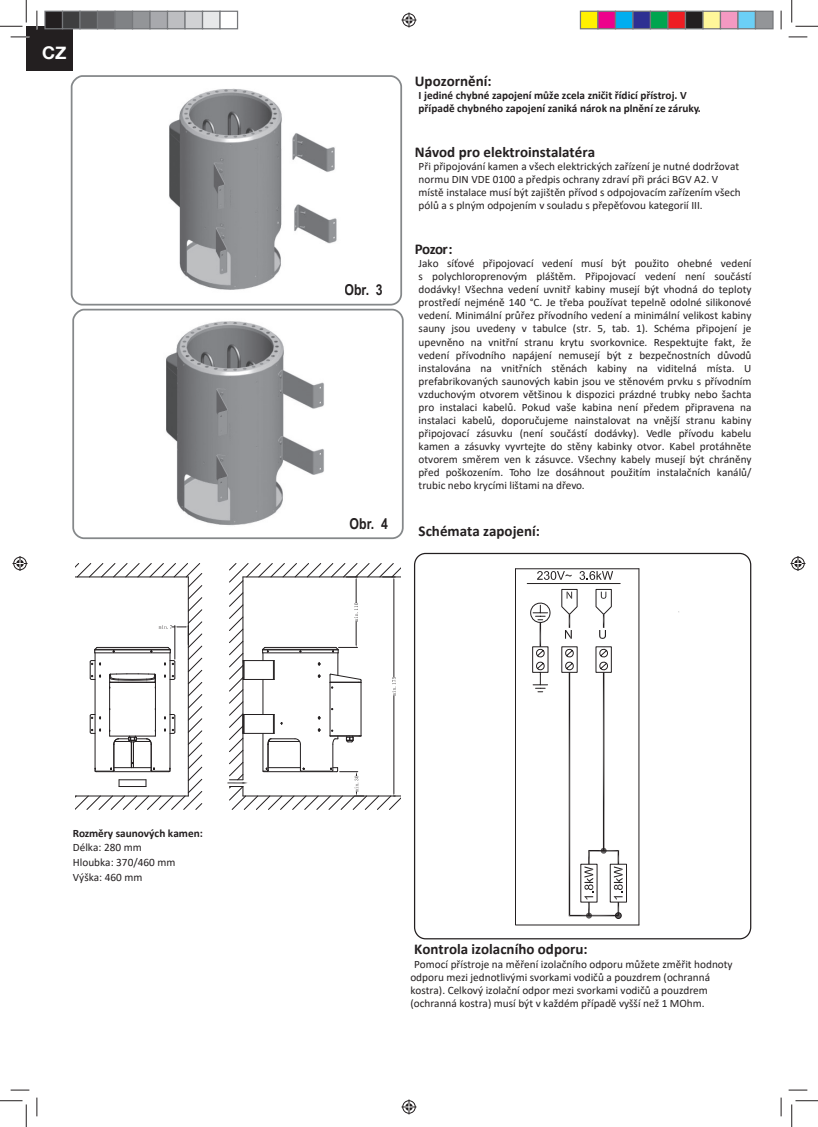
<style>
.page{position:relative;width:818px;height:1127px;background:#fff}
.page>*{position:absolute;margin:0;border:0;box-sizing:border-box;transform-origin:0 0}
.t1{font:700 17.5px "Helvetica Neue";color:#fff}
.t2{font:700 15px "Calibri";color:#231f20}
.t3{font:700 15px "Arial Narrow";color:#231f20}
.t4{font:11.25px/13px "Calibri";color:#231f20}
.t5{font:700 11.25px/13px "Calibri";color:#231f20}
</style>
<div class="page">
<div style="left:26px;top:26px;width:46px;height:45px;background:#231f20"></div>
<svg style="left:414px;top:552px;width:338px;height:387px"></svg>
<svg style="left:227px;top:563px;width:173px;height:246px"></svg>
<svg style="left:76px;top:563px;width:126px;height:246px"></svg>
<svg style="left:515px;top:568px;width:124px;height:357px"></svg>
<hr style="left:639px;top:568px;width:1px;height:356px;background:#231f20">
<svg style="left:530px;top:588px;width:93px;height:331px"></svg>
<svg style="left:72px;top:308px;width:332px;height:232px"></svg>
<img style="left:159px;top:318px;width:168px;height:208px">
<svg style="left:70px;top:75px;width:333px;height:231px"></svg>
<svg style="left:11px;top:36px;width:18px;height:2px"></svg>
<svg style="left:788px;top:36px;width:19px;height:2px"></svg>
<svg style="left:11px;top:1089px;width:18px;height:1px"></svg>
<svg style="left:788px;top:1089px;width:19px;height:1px"></svg>
<svg style="left:36px;top:11px;width:2px;height:18px"></svg>
<svg style="left:36px;top:1097px;width:2px;height:18px"></svg>
<svg style="left:780px;top:11px;width:2px;height:18px"></svg>
<svg style="left:780px;top:1097px;width:2px;height:18px"></svg>
<svg style="left:0;top:0;width:27px;height:27px"></svg>
<svg style="left:0;top:1100px;width:27px;height:26px"></svg>
<svg style="left:791px;top:0;width:27px;height:27px"></svg>
<svg style="left:791px;top:1100px;width:27px;height:26px"></svg>
<svg style="left:401px;top:13px;width:15px;height:15px"></svg>
<svg style="left:401px;top:1099px;width:15px;height:15px"></svg>
<svg style="left:13px;top:556px;width:15px;height:15px"></svg>
<svg style="left:790px;top:556px;width:15px;height:15px"></svg>
<div style="left:45px;top:11px;width:18px;height:18px;background:#231f20"></div>
<div style="left:44px;top:11px;width:19px;height:18px;border:1px solid #76787b"></div>
<div style="left:63px;top:11px;width:17px;height:18px;background:#3e3e3f"></div>
<div style="left:62px;top:11px;width:19px;height:18px;border:1px solid #76787b"></div>
<div style="left:80px;top:11px;width:18px;height:18px;background:#57585a"></div>
<div style="left:79px;top:11px;width:19px;height:18px;border:1px solid #76787b"></div>
<div style="left:98px;top:11px;width:17px;height:18px;background:#6c6d70"></div>
<div style="left:97px;top:11px;width:19px;height:18px;border:1px solid #76787b"></div>
<div style="left:115px;top:11px;width:18px;height:18px;background:#808285"></div>
<div style="left:133px;top:11px;width:17px;height:18px;background:#939598"></div>
<div style="left:132px;top:11px;width:19px;height:18px;border:1px solid #76787b"></div>
<div style="left:150px;top:11px;width:18px;height:18px;background:#a8a9ad"></div>
<div style="left:149px;top:11px;width:19px;height:18px;border:1px solid #76787b"></div>
<div style="left:168px;top:11px;width:17px;height:18px;background:#bdbec1"></div>
<div style="left:167px;top:11px;width:19px;height:18px;border:1px solid #76787b"></div>
<div style="left:185px;top:11px;width:18px;height:18px;background:#d1d2d4"></div>
<div style="left:184px;top:11px;width:19px;height:18px;border:1px solid #76787b"></div>
<div style="left:203px;top:11px;width:17px;height:18px;background:#e7e8e9"></div>
<div style="left:202px;top:11px;width:19px;height:18px;border:1px solid #76787b"></div>
<div style="left:219px;top:11px;width:19px;height:18px;border:1px solid #76787b"></div>
<div style="left:580px;top:11px;width:18px;height:18px;background:#fff101"></div>
<div style="left:580px;top:11px;width:18px;height:18px;border:1px solid #76787b"></div>
<div style="left:598px;top:11px;width:17px;height:18px;background:#ed028c"></div>
<div style="left:597px;top:11px;width:19px;height:18px;border:1px solid #76787b"></div>
<div style="left:615px;top:11px;width:18px;height:18px;background:#00aeef"></div>
<div style="left:615px;top:11px;width:18px;height:18px;border:1px solid #76787b"></div>
<div style="left:633px;top:11px;width:17px;height:18px;background:#2e3092"></div>
<div style="left:632px;top:11px;width:19px;height:18px;border:1px solid #76787b"></div>
<div style="left:650px;top:11px;width:18px;height:18px;background:#00a54f"></div>
<div style="left:650px;top:11px;width:18px;height:18px;border:1px solid #76787b"></div>
<div style="left:668px;top:11px;width:17px;height:18px;background:#ee1d23"></div>
<div style="left:667px;top:11px;width:19px;height:18px;border:1px solid #76787b"></div>
<div style="left:685px;top:11px;width:18px;height:18px;background:#231f20"></div>
<div style="left:685px;top:11px;width:18px;height:18px;border:1px solid #76787b"></div>
<div style="left:703px;top:11px;width:17px;height:18px;background:#fff79a"></div>
<div style="left:702px;top:11px;width:19px;height:18px;border:1px solid #76787b"></div>
<div style="left:720px;top:11px;width:18px;height:18px;background:#f499c2"></div>
<div style="left:720px;top:11px;width:18px;height:18px;border:1px solid #76787b"></div>
<div style="left:738px;top:11px;width:17px;height:18px;background:#6bcff6"></div>
<div style="left:737px;top:11px;width:19px;height:18px;border:1px solid #76787b"></div>
<div style="left:755px;top:11px;width:18px;height:18px;background:#939598"></div>
<div style="left:755px;top:11px;width:18px;height:18px;border:1px solid #76787b"></div>
<h1 class="t1" style="left:42px;top:42px;width:26px">CZ</h1>
<p class="t5" style="left:73px;top:826px;width:131px">Rozměry saunových kamen:</p>
<p class="t4" style="left:73px;top:839px;width:104px;line-height:14.9px">Délka: 280 mm<br>Hloubka: 370/460 mm<br>Výška: 460 mm</p>
<h2 class="t3" style="left:344px;top:281px;width:40px">Obr. 3</h2>
<h2 class="t3" style="left:350px;top:514px;width:40px">Obr. 4</h2>
<h2 class="t2" style="left:415px;top:70px;width:78px">Upozornění:</h2>
<p class="t5" style="left:419px;top:89px;width:284px">I jediné chybné zapojení může zcela zničit řídicí přístroj. V případě chybného zapojení zaniká nárok na plnění ze záruky.</p>
<h2 class="t2" style="left:415px;top:141px;width:182px">Návod pro elektroinstalatéra</h2>
<p class="t4" style="left:419px;top:159px;width:324px">Při připojování kamen a všech elektrických zařízení je nutné dodržovat normu DIN VDE 0100 a předpis ochrany zdraví při práci BGV A2. V místě instalace musí být zajištěn přívod s odpojovacím zařízením všech pólů a s plným odpojením v souladu s přepěťovou kategorií III.</p>
<h2 class="t2" style="left:415px;top:238px;width:39px">Pozor:</h2>
<p class="t4" style="left:419px;top:256px;width:334px;text-align:justify">Jako síťové připojovací vedení musí být použito ohebné vedení s polychloroprenovým pláštěm. Připojovací vedení není součástí dodávky! Všechna vedení uvnitř kabiny musejí být vhodná do teploty prostředí nejméně 140 °C. Je třeba používat tepelně odolné silikonové vedení. Minimální průřez přívodního vedení a minimální velikost kabiny sauny jsou uvedeny v tabulce (str. 5, tab. 1). Schéma připojení je upevněno na vnitřní stranu krytu svorkovnice. Respektujte fakt, že vedení přívodního napájení nemusejí být z bezpečnostních důvodů instalována na vnitřních stěnách kabiny na viditelná místa. U prefabrikovaných saunových kabin jsou ve stěnovém prvku s přívodním vzduchovým otvorem většinou k dispozici prázdné trubky nebo šachta pro instalaci kabelů. Pokud vaše kabina není předem připravena na instalaci kabelů, doporučujeme nainstalovat na vnější stranu kabiny připojovací zásuvku (není součástí dodávky). Vedle přívodu kabelu kamen a zásuvky vyvrtejte do stěny kabinky otvor. Kabel protáhněte otvorem směrem ven k zásuvce. Všechny kabely musejí být chráněny před poškozením. Toho lze dosáhnout použitím instalačních kanálů/ trubic nebo krycími lištami na dřevo.</p>
<h2 class="t2" style="left:419px;top:520px;width:123px">Schémata zapojení:</h2>
<h2 class="t2" style="left:414px;top:938px;width:175px">Kontrola izolacního odporu:</h2>
<p class="t4" style="left:410px;top:956px;width:324px;text-indent:4px">Pomocí přístroje na měření izolačního odporu můžete změřit hodnoty odporu mezi jednotlivými svorkami vodičů a pouzdrem (ochranná kostra). Celkový izolační odpor mezi svorkami vodičů a pouzdrem (ochranná kostra) musí být v každém případě vyšší než 1 MOhm.</p>
</div>
